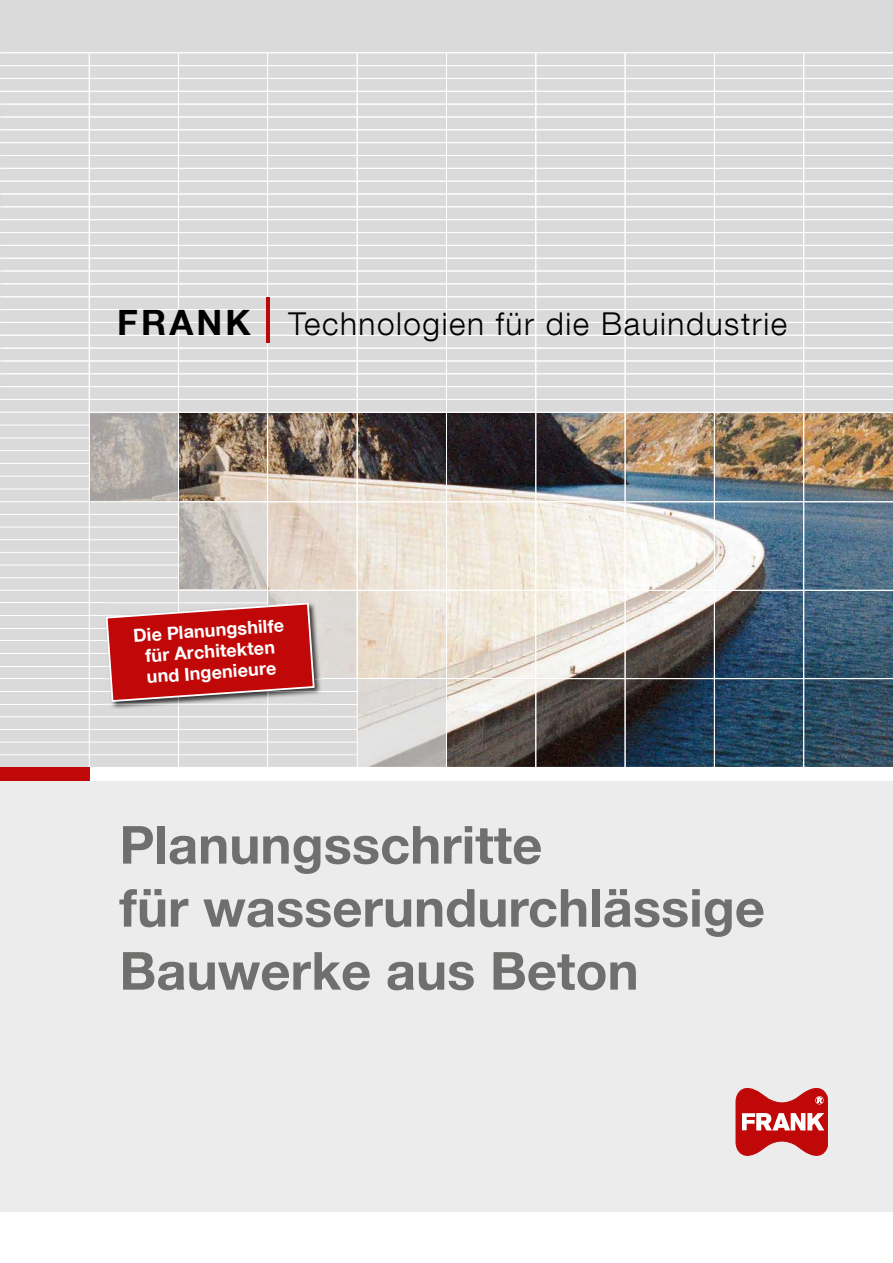
<style>
.page{position:relative;width:893px;height:1263px;background:#fff}
.page>*{position:absolute;margin:0;border:0;box-sizing:border-box;transform-origin:0 0}
.t1{font:700 52.5px/63px "Helvetica Neue LT Com";color:#6f6f6e}
.t2{font:300 31.5px "Helvetica Neue LT Com";letter-spacing:.05em;color:#000}
.t3{font:700 18px/21px "Helvetica Neue LT Com";color:#fff;text-align:center}
.s1{font-weight:700;font-size:34.95px}
</style>
<div class="page">
<div style="left:0;top:0;width:893px;height:1212px;background:#dadada"></div>
<img style="left:179px;top:413px;width:714px;height:354px">
<img style="left:90px;top:413px;width:88px;height:88px">
<img style="left:179px;top:502px;width:88px;height:88px">
<img style="left:269px;top:591px;width:88px;height:87px">
<img style="left:358px;top:679px;width:88px;height:88px">
<hr style="left:267px;top:53px;width:1px;height:718px;background:#fff">
<div style="left:179px;top:590px;width:89px;height:177px;background:#dadada"></div>
<div style="left:268px;top:678px;width:90px;height:90px;background:#dadada"></div>
<hr style="left:0;top:678px;width:893px;height:1px;background:#fff">
<hr style="left:1px;top:412px;width:892px;height:1px;background:#fff">
<hr style="left:0;top:501px;width:893px;height:1px;background:#fff">
<hr style="left:0;top:590px;width:893px;height:1px;background:#fff">
<hr style="left:1px;top:335px;width:892px;height:1px;background:#fff">
<hr style="left:1px;top:348px;width:892px;height:1px;background:#fff">
<hr style="left:1px;top:361px;width:892px;height:1px;background:#fff">
<hr style="left:1px;top:373px;width:892px;height:1px;background:#fff">
<hr style="left:1px;top:386px;width:892px;height:1px;background:#fff">
<hr style="left:1px;top:399px;width:892px;height:1px;background:#fff">
<hr style="left:1px;top:65px;width:892px;height:1px;background:#fff">
<hr style="left:1px;top:78px;width:892px;height:1px;background:#fff">
<hr style="left:1px;top:91px;width:892px;height:1px;background:#fff">
<hr style="left:1px;top:104px;width:892px;height:1px;background:#fff">
<hr style="left:1px;top:117px;width:892px;height:1px;background:#fff">
<hr style="left:1px;top:129px;width:892px;height:1px;background:#fff">
<hr style="left:1px;top:155px;width:892px;height:1px;background:#fff">
<hr style="left:1px;top:168px;width:892px;height:1px;background:#fff">
<hr style="left:1px;top:181px;width:892px;height:1px;background:#fff">
<hr style="left:1px;top:194px;width:892px;height:1px;background:#fff">
<hr style="left:1px;top:206px;width:892px;height:1px;background:#fff">
<hr style="left:1px;top:219px;width:892px;height:1px;background:#fff">
<hr style="left:1px;top:245px;width:892px;height:1px;background:#fff">
<hr style="left:1px;top:258px;width:892px;height:1px;background:#fff">
<hr style="left:1px;top:271px;width:892px;height:1px;background:#fff">
<hr style="left:1px;top:283px;width:892px;height:1px;background:#fff">
<hr style="left:1px;top:296px;width:892px;height:1px;background:#fff">
<hr style="left:1px;top:309px;width:892px;height:1px;background:#fff">
<hr style="left:1px;top:322px;width:892px;height:1px;background:#fff">
<hr style="left:1px;top:52px;width:892px;height:1px;background:#fff">
<hr style="left:0;top:142px;width:893px;height:1px;background:#fff">
<hr style="left:1px;top:232px;width:892px;height:1px;background:#fff">
<hr style="left:268px;top:53px;width:1px;height:718px;background:#fff">
<hr style="left:357px;top:53px;width:1px;height:718px;background:#fff">
<hr style="left:446px;top:53px;width:1px;height:718px;background:#fff">
<hr style="left:535px;top:53px;width:1px;height:718px;background:#fff">
<hr style="left:803px;top:53px;width:1px;height:718px;background:#fff">
<hr style="left:714px;top:53px;width:1px;height:718px;background:#fff">
<hr style="left:625px;top:53px;width:1px;height:718px;background:#fff">
<hr style="left:178px;top:53px;width:1px;height:718px;background:#fff">
<hr style="left:89px;top:53px;width:1px;height:718px;background:#fff">
<hr style="left:0;top:425px;width:89px;height:1px;background:#fff">
<hr style="left:0;top:437px;width:89px;height:1px;background:#fff">
<hr style="left:0;top:450px;width:89px;height:1px;background:#fff">
<hr style="left:0;top:463px;width:89px;height:1px;background:#fff">
<hr style="left:0;top:476px;width:89px;height:1px;background:#fff">
<hr style="left:0;top:489px;width:89px;height:1px;background:#fff">
<hr style="left:0;top:514px;width:179px;height:1px;background:#fff">
<hr style="left:0;top:527px;width:179px;height:1px;background:#fff">
<hr style="left:0;top:539px;width:179px;height:1px;background:#fff">
<hr style="left:0;top:552px;width:179px;height:1px;background:#fff">
<hr style="left:0;top:565px;width:179px;height:1px;background:#fff">
<hr style="left:0;top:577px;width:179px;height:1px;background:#fff">
<hr style="left:0;top:603px;width:268px;height:1px;background:#fff">
<hr style="left:0;top:615px;width:268px;height:1px;background:#fff">
<hr style="left:0;top:628px;width:268px;height:1px;background:#fff">
<hr style="left:0;top:640px;width:268px;height:1px;background:#fff">
<hr style="left:0;top:653px;width:268px;height:1px;background:#fff">
<hr style="left:0;top:666px;width:268px;height:1px;background:#fff">
<hr style="left:0;top:691px;width:357px;height:1px;background:#fff">
<hr style="left:0;top:704px;width:357px;height:1px;background:#fff">
<hr style="left:0;top:716px;width:357px;height:1px;background:#fff">
<hr style="left:0;top:729px;width:357px;height:1px;background:#fff">
<hr style="left:0;top:742px;width:357px;height:1px;background:#fff">
<hr style="left:0;top:754px;width:357px;height:1px;background:#fff">
<div style="left:0;top:778px;width:893px;height:434px;background:#ececed"></div>
<div style="left:53px;top:767px;width:840px;height:14px;background:#fff"></div>
<div style="left:0;top:767px;width:89px;height:14px;background:#c00808"></div>
<svg style="left:736px;top:1088px;width:92px;height:67px"></svg>
<hr style="left:266px;top:298px;width:4px;height:45px;background:#c00808">
<img style="left:112px;top:601px;width:210px;height:108px">
<img style="left:111px;top:704px;width:211px;height:1px">
<svg style="left:105px;top:602px;width:211px;height:101px;background:#c13333"></svg>
<p class="t2" style="left:117px;top:304px;width:671px"><span class="s1">FRANK</span> Technologien für die Bauindustrie</p>
<p class="t3" style="left:133px;top:624px;width:153px;rotate:-4deg">Die Planungshilfe für Architekten und Ingenieure</p>
<p class="t1" style="left:119px;top:812px;width:647px">Planungsschritte<br>für wasserundurchlässige<br>Bauwerke aus Beton</p>
</div>
